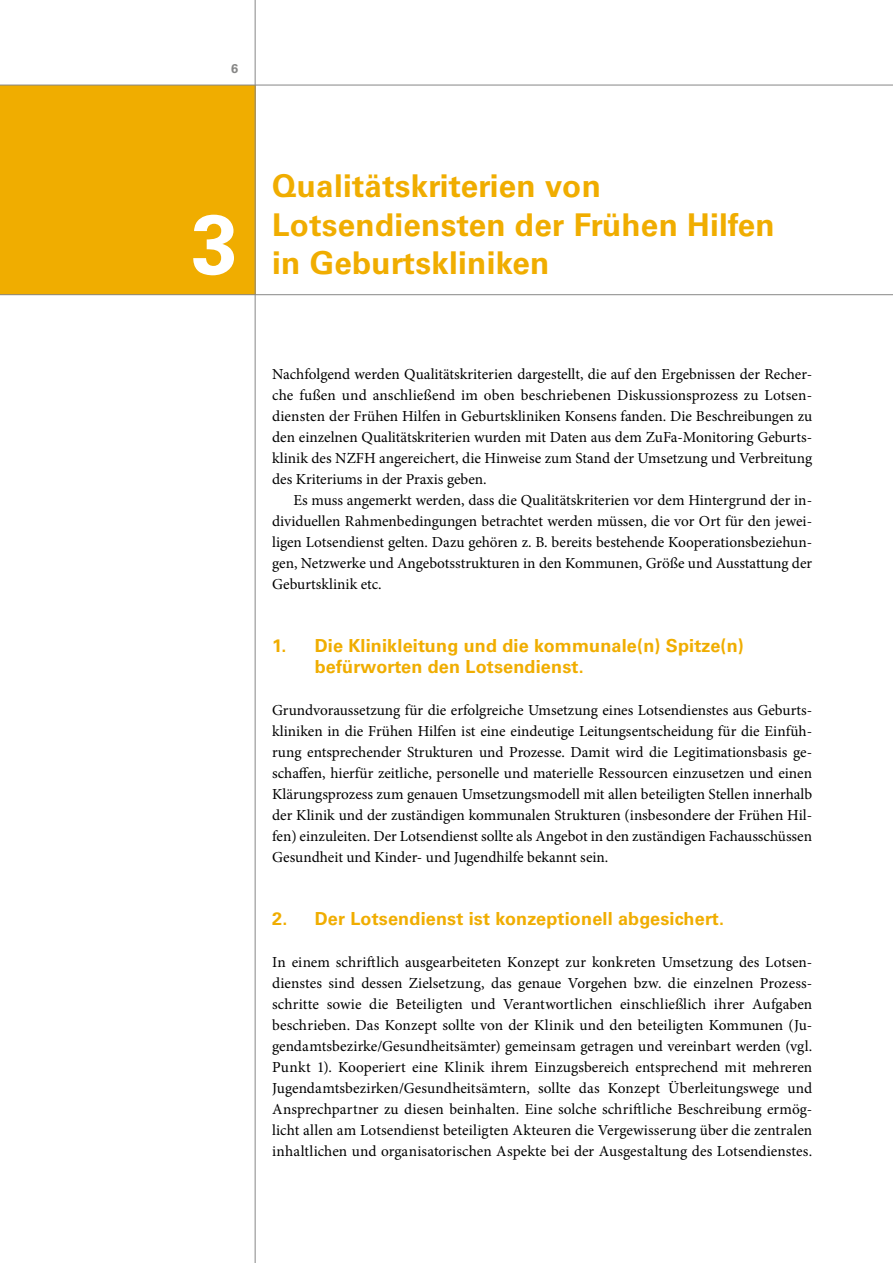
<style>
.page{position:relative;width:893px;height:1263px;background:#fff}
.page>*{position:absolute;margin:0;border:0;box-sizing:border-box;transform-origin:0 0}
.Kapitel_Zahl_links_w{font:700 84px "Univers LT Std";color:#fff}
.Eck_Ü1{font:700 31.35px/38.4px "Univers LT Std";letter-spacing:.01em;color:#f0ad00}
.Ü2{font:700 18px/21px "Univers LT Std";letter-spacing:.01em;color:#f0ad00}
.Lauftext_o_E{font:15.3px/21px "Minion Pro";color:#000;text-align:justify}
.Lauftext_m_E{font:15.3px/21px "Minion Pro";color:#000;text-align:justify}
.t1{font:700 12.75px "Univers LT Std";color:#878786}
</style>
<div class="page">
<div style="left:0;top:85px;width:255px;height:210px;background:#f0ad00"></div>
<hr style="left:0;top:85px;width:893px;height:1px;background:#878786">
<hr style="left:255px;top:0;width:1px;height:1263px;background:#878786">
<hr style="left:0;top:294px;width:893px;height:1px;background:#878786">
<p class="t1" style="left:231px;top:61px;width:9px">6</p>
<p class="Kapitel_Zahl_links_w" style="left:191px;top:195px;width:48px">3</p>
<p class="Eck_Ü1" style="left:272px;top:167px;width:504px">Qualitätskriterien von<br>Lotsendiensten der Frühen Hilfen in Geburtskliniken</p>
<p class="Lauftext_o_E" style="left:272px;top:364px;width:542px">Nachfolgend werden Qualitätskriterien dargestellt, die auf den Ergebnissen der Recher&shy;che fußen und anschließend im oben beschriebenen Diskussionsprozess zu Lotsen&shy;diensten der Frühen Hilfen in Geburtskliniken Konsens fanden. Die Beschreibungen zu den einzelnen Qualitätskriterien wurden mit Daten aus dem ZuFa-Monitoring Geburts&shy;klinik des NZFH angereichert, die Hinweise zum Stand der Umsetzung und Verbreitung des Kriteriums in der Praxis geben.</p>
<p class="Lauftext_m_E" style="left:272px;top:490px;width:542px;text-indent:21px">Es muss angemerkt werden, dass die Qualitätskriterien vor dem Hintergrund der in&shy;dividuellen Rahmenbedingungen betrachtet werden müssen, die vor Ort für den jewei&shy;ligen Lotsendienst gelten. Dazu gehören z. B. bereits bestehende Kooperationsbeziehun&shy;gen, Netzwerke und Angebotsstrukturen in den Kommunen, Größe und Ausstattung der Geburtsklinik etc.</p>
<p class="Ü2" style="left:315px;top:635px;width:431px;text-indent:-43px">1. Die Klinikleitung und die kommunale(n) Spitze(n) befürworten den Lotsendienst.</p>
<p class="Lauftext_o_E" style="left:272px;top:700px;width:542px">Grundvoraussetzung für die erfolgreiche Umsetzung eines Lotsendienstes aus Geburts&shy;kliniken in die Frühen Hilfen ist eine eindeutige Leitungsentscheidung für die Einfüh&shy;rung entsprechender Strukturen und Prozesse. Damit wird die Legitimationsbasis ge&shy;schaffen, hierfür zeitliche, personelle und materielle Ressourcen einzusetzen und einen Klärungsprozess zum genauen Umsetzungsmodell mit allen beteiligten Stellen innerhalb der Klinik und der zuständigen kommunalen Strukturen (insbesondere der Frühen Hil&shy;fen) einzuleiten. Der Lotsendienst sollte als Angebot in den zuständigen Fachausschüssen Gesundheit und Kinder- und Jugendhilfe bekannt sein.</p>
<p class="Ü2" style="left:272px;top:908px;width:453px">2. Der Lotsendienst ist konzeptionell abgesichert.</p>
<p class="Lauftext_o_E" style="left:272px;top:952px;width:542px">In einem schriftlich ausgearbeiteten Konzept zur konkreten Umsetzung des Lotsen&shy;dienstes sind dessen Zielsetzung, das genaue Vorgehen bzw. die einzelnen Prozess&shy;schritte sowie die Beteiligten und Verantwortlichen einschließlich ihrer Aufgaben beschrieben. Das Konzept sollte von der Klinik und den beteiligten Kommunen (Ju&shy;gendamtsbezirke/Gesundheitsämter) gemeinsam getragen und vereinbart werden (vgl.<br>Punkt 1). Kooperiert eine Klinik ihrem Einzugsbereich entsprechend mit mehreren Jugendamtsbezirken/Gesundheitsämtern, sollte das Konzept Überleitungswege und Ansprechpartner zu diesen beinhalten. Eine solche schriftliche Beschreibung ermög&shy;licht allen am Lotsendienst beteiligten Akteuren die Vergewisserung über die zentralen inhaltlichen und organisatorischen Aspekte bei der Ausgestaltung des Lotsendienstes.</p>
</div>
